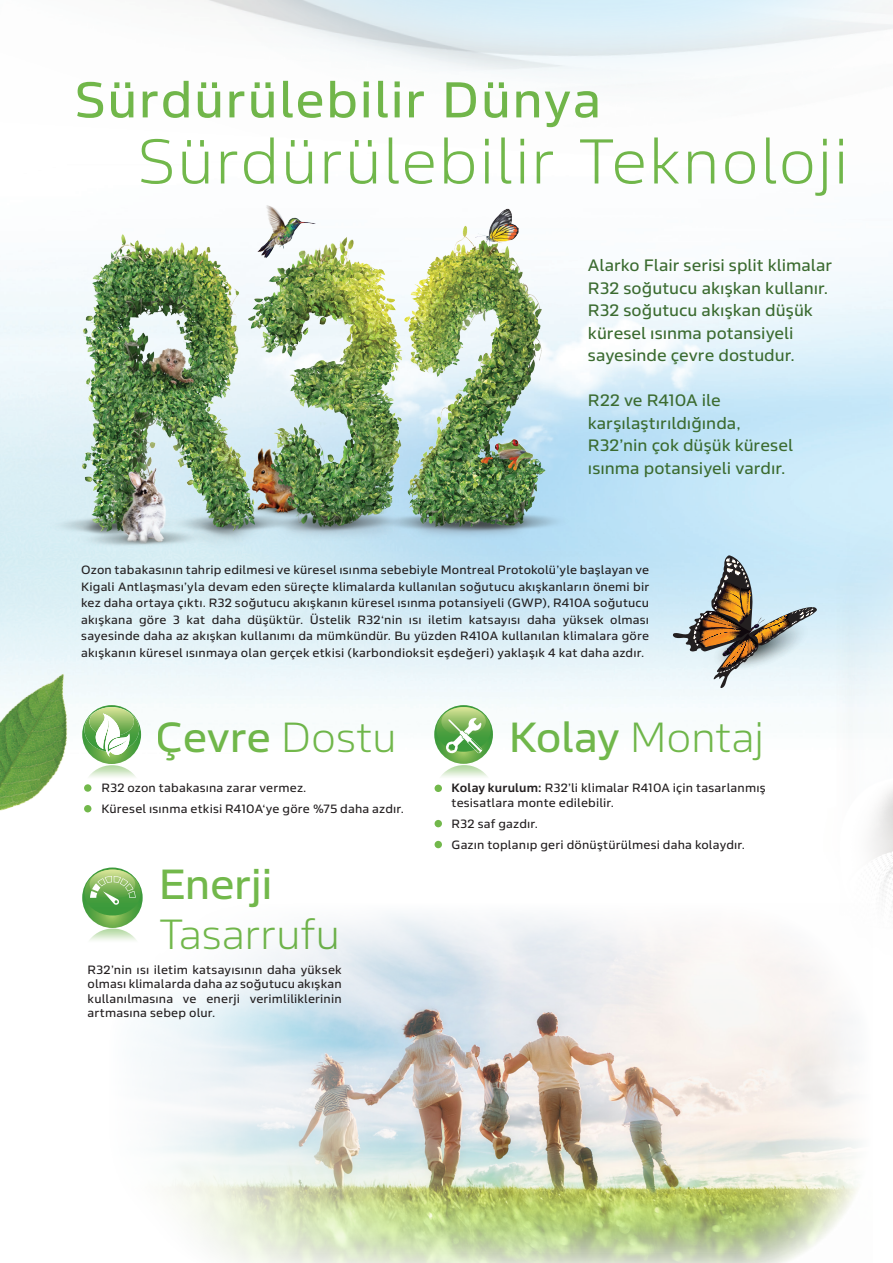
<style>
.page{position:relative;width:893px;height:1263px;background:#fff}
.page>*{position:absolute;margin:0;border:0;box-sizing:border-box;transform-origin:0 0}
.t1{font:300 63px "Sans Beam Body";letter-spacing:.02em;color:#72b84b}
.t2{font:50.1px "Sans Beam Body";letter-spacing:.025em;color:#72b84b}
.t3{font:300 42px "Sans Beam Body";letter-spacing:-.01em;color:#72b84b}
.t4{font:42px "Sans Beam Body";letter-spacing:-.01em;color:#72b84b}
.t5{font:16.5px/22.5px "Sans Beam Body";color:#3b6b30}
.t6{font:12px/16.5px "Sans Beam Body";letter-spacing:.015em;color:#231f20;text-align:justify}
.s1{font-weight:300}
.s2{font-weight:400}
.s3{font-weight:600}
</style>
<div class="page">
<img style="left:0;top:329px;width:893px;height:599px">
<img style="left:118px;top:904px;width:741px;height:359px">
<img style="left:823px;top:449px;width:70px;height:515px">
<svg style="left:672px;top:555px;width:145px;height:134px;background:#b8bebb"></svg>
<img style="left:51px;top:204px;width:526px;height:396px">
<svg style="left:114px;top:705px;width:27px;height:74px"></svg>
<svg style="left:434px;top:705px;width:59px;height:59px"></svg>
<svg style="left:436px;top:707px;width:55px;height:47px"></svg>
<svg style="left:439px;top:765px;width:50px;height:13px"></svg>
<div style="left:435px;top:785px;width:7px;height:7px;background:#72b84b;border-radius:50%"></div>
<div style="left:435px;top:820px;width:7px;height:7px;background:#72b84b;border-radius:50%"></div>
<div style="left:435px;top:841px;width:7px;height:7px;background:#72b84b;border-radius:50%"></div>
<img style="left:0;top:596px;width:114px;height:246px">
<div style="left:84px;top:784px;width:7px;height:8px;background:#72b84b;border-radius:50%"></div>
<div style="left:84px;top:805px;width:7px;height:7px;background:#72b84b;border-radius:50%"></div>
<svg style="left:90px;top:928px;width:49px;height:15px"></svg>
<svg style="left:82px;top:867px;width:61px;height:61px"></svg>
<svg style="left:84px;top:869px;width:57px;height:46px;background:#82bb70"></svg>
<h2 class="t2" style="left:74px;top:65px;width:528px">Sürdürülebilir Dünya</h2>
<h1 class="t1" style="left:137px;top:119px;width:713px">Sürdürülebilir Teknoloji</h1>
<p class="t5" style="left:588px;top:254px;width:246px">Alarko Flair serisi split klimalar<br>R32 soğutucu akışkan kullanır.<br>R32 soğutucu akışkan düşük küresel ısınma potansiyeli sayesinde çevre dostudur.</p>
<p class="t5" style="left:588px;top:389px;width:206px">R22 ve R410A ile karşılaştırıldığında,<br>R32’nin çok düşük küresel ısınma potansiyeli vardır.</p>
<p class="t6" style="left:81px;top:561px;width:569px">Ozon tabakasının tahrip edilmesi ve küresel ısınma sebebiyle Montreal Protokolü’yle başlayan ve Kigali Antlaşması’yla devam eden süreçte klimalarda kullanılan soğutucu akışkanların önemi bir kez daha ortaya çıktı. R32 soğutucu akışkanın küresel ısınma potansiyeli (GWP), R410A soğutucu akışkana göre 3 kat daha düşüktür. Üstelik R32‘nin ısı iletim katsayısı daha yüksek olması sayesinde daha az akışkan kullanımı da mümkündür. Bu yüzden R410A kullanılan klimalara göre akışkanın küresel ısınmaya olan gerçek etkisi (karbondioksit eşdeğeri) yaklaşık 4 kat daha azdır.</p>
<h3 class="t4" style="left:156px;top:708px;width:242px">Çevre <span class="s1">Dostu</span></h3>
<p class="t6" style="left:101px;top:779px;width:207px">R32 ozon tabakasına zarar vermez.</p>
<p class="t6" style="left:101px;top:800px;width:304px">Küresel ısınma etkisi R410A‘ye göre %75 daha azdır.</p>
<h3 class="t4" style="left:158px;top:855px;width:116px">Enerji</h3>
<h3 class="t3" style="left:158px;top:906px;width:183px">Tasarrufu</h3>
<p class="t6" style="left:88px;top:962px;width:256px;line-height:14.4px">R32’nin ısı iletim katsayısının daha yüksek olması klimalarda daha az soğutucu akışkan kullanılmasına ve enerji verimliliklerinin artmasına sebep olur.</p>
<h3 class="t3" style="left:509px;top:708px;width:257px"><span class="s2">Kolay</span> Montaj</h3>
<p class="t6" style="left:452px;top:779px;width:316px"><span class="s3">Kolay kurulum:</span> R32’li klimalar R410A için tasarlanmış</p>
<p class="t6" style="left:452px;top:794px;width:164px">tesisatlara monte edilebilir.</p>
<p class="t6" style="left:452px;top:815px;width:88px">R32 saf gazdır.</p>
<p class="t6" style="left:452px;top:836px;width:295px">Gazın toplanıp geri dönüştürülmesi daha kolaydır.</p>
</div>
